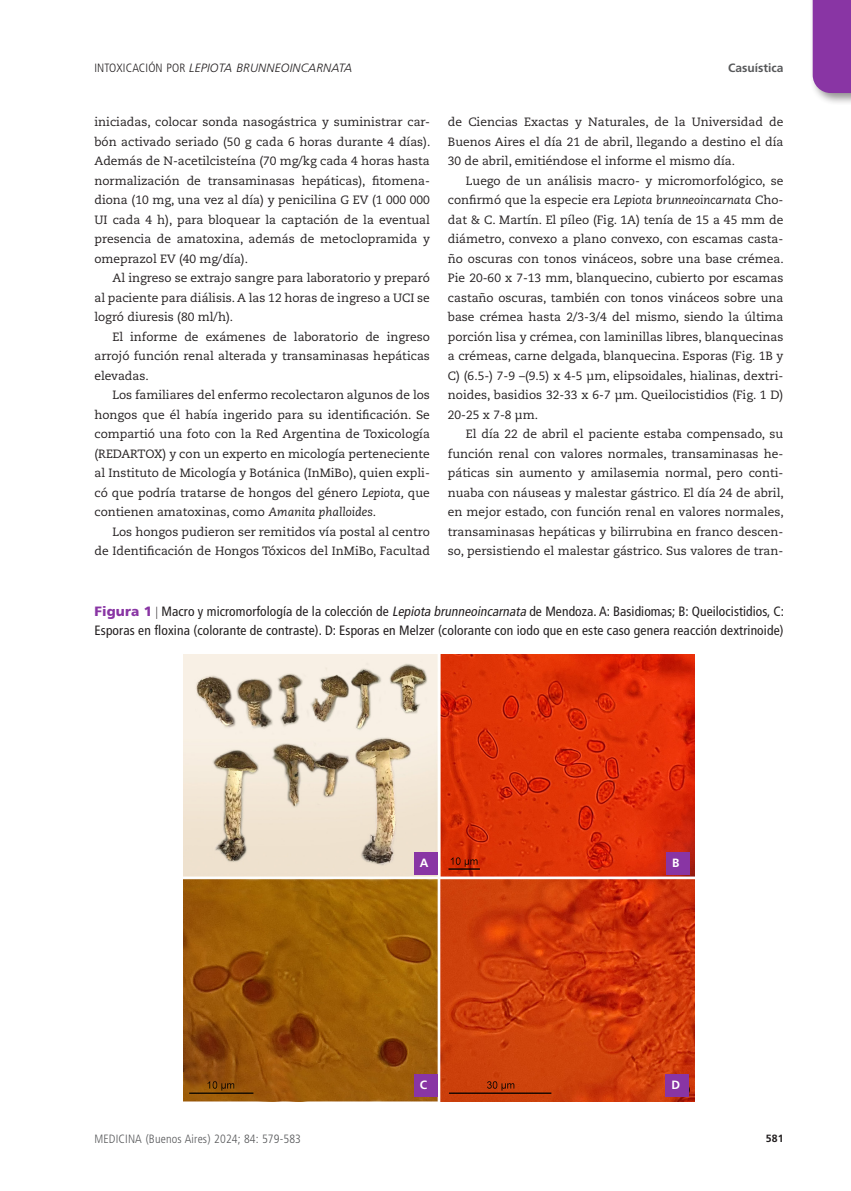
<style>
.page{position:relative;width:851px;height:1191px;background:#fff}
.page>*{position:absolute;margin:0;border:0;box-sizing:border-box;transform-origin:0 0}
.epigrafe{font:condensed 13.5px/19.5px "Frutiger LT Std";letter-spacing:.01em;color:#231f20}
.texto2{font:12px/19.5px "Caecilia LT Std";color:#231f20;text-align:justify}
.t1{font:italic 300 12px "Frutiger LT Std";letter-spacing:.015em;color:#231f20}
.t2{font:300 condensed 12px "Frutiger LT Std";letter-spacing:.01em;color:#57585a}
.t3{font:700 12px "Frutiger LT Std";color:#57585a}
.subtit-texto{font:700 12px "Frutiger LT Std";color:#fff}
.t4{font:700 10.5px "Frutiger LT Std";color:#231f20}
.s1{font-style:normal;font-stretch:condensed}
.s2{font-style:italic}
.s3{font-weight:900;font-stretch:normal;color:#8935a4}
</style>
<div class="page">
<div style="left:808px;top:0;width:42px;height:105px;background:#231f20;opacity:.5"></div>
<div style="left:812px;top:0;width:38px;height:93px;background:#8935a4"></div>
<img style="left:184px;top:654px;width:510px;height:447px">
<div style="left:413px;top:852px;width:24px;height:22px;background:#8935a4"></div>
<div style="left:665px;top:852px;width:24px;height:22px;background:#8935a4"></div>
<div style="left:413px;top:1074px;width:24px;height:22px;background:#8935a4"></div>
<div style="left:665px;top:1074px;width:23px;height:22px;background:#8935a4"></div>
<p class="t1" style="left:94px;top:61px;width:259px"><span class="s1">INTOXICACIÓN POR</span> LEPIOTA BRUNNEOINCARNATA</p>
<p class="t3" style="left:727px;top:61px;width:57px">Casuística</p>
<p class="texto2" style="left:94px;top:112px;width:337px">iniciadas, colocar sonda nasogástrica y suministrar car&shy;bón activado seriado (50 g cada 6 horas durante 4 días).<br>Además de N-acetilcisteína (70 mg/kg cada 4 horas hasta normalización de transaminasas hepáticas), fitomena&shy;diona (10 mg, una vez al día) y penicilina G EV (1 000 000<br>UI cada 4 h), para bloquear la captación de la eventual presencia de amatoxina, además de metoclopramida y omeprazol EV (40 mg/día).</p>
<p class="texto2" style="left:94px;top:268px;width:337px;text-indent:18px">Al ingreso se extrajo sangre para laboratorio y preparó al paciente para diálisis. A las 12 horas de ingreso a UCI se logró diuresis (80 ml/h).</p>
<p class="texto2" style="left:94px;top:327px;width:337px;text-indent:18px">El informe de exámenes de laboratorio de ingreso arrojó función renal alterada y transaminasas hepáticas elevadas.</p>
<p class="texto2" style="left:94px;top:385px;width:337px;text-indent:18px">Los familiares del enfermo recolectaron algunos de los hongos que él había ingerido para su identificación. Se compartió una foto con la Red Argentina de Toxicología (REDARTOX) y con un experto en micología perteneciente al Instituto de Micología y Botánica (InMiBo), quien expli&shy;có que podría tratarse de hongos del género <span class="s2">Lepiota,</span> que contienen amatoxinas, como <span class="s2">Amanita phalloides</span>.</p>
<p class="texto2" style="left:94px;top:522px;width:337px;text-align:right">Los hongos pudieron ser remitidos vía postal al centro<br>de Identificación de Hongos Tóxicos del InMiBo, Facultad</p>
<p class="texto2" style="left:448px;top:112px;width:337px">de Ciencias Exactas y Naturales, de la Universidad de Buenos Aires el día 21 de abril, llegando a destino el día 30 de abril, emitiéndose el informe el mismo día.</p>
<p class="texto2" style="left:448px;top:171px;width:337px;text-indent:18px">Luego de un análisis macro- y micromorfológico, se confirmó que la especie era <span class="s2">Lepiota brunneoincarnata</span> Cho&shy;dat &amp; C. Martín. El píleo (Fig. 1A) tenía de 15 a 45 mm de diámetro, convexo a plano convexo, con escamas casta&shy;ño oscuras con tonos vináceos, sobre una base crémea.<br>Pie 20-60 x 7-13 mm, blanquecino, cubierto por escamas castaño oscuras, también con tonos vináceos sobre una base crémea hasta 2/3-3/4 del mismo, siendo la última porción lisa y crémea, con laminillas libres, blanquecinas a crémeas, carne delgada, blanquecina. Esporas (Fig. 1B y C) (6.5-) 7-9 –(9.5) x 4-5 µm, elipsoidales, hialinas, dextri&shy;noides, basidios 32-33 x 6-7 µm. Queilocistidios (Fig. 1 D)<br>20-25 x 7-8 µm.</p>
<p class="texto2" style="left:448px;top:424px;width:337px;text-indent:18px">El día 22 de abril el paciente estaba compensado, su función renal con valores normales, transaminasas he&shy;páticas sin aumento y amilasemia normal, pero conti&shy;nuaba con náuseas y malestar gástrico. El día 24 de abril, en mejor estado, con función renal en valores normales, transaminasas hepáticas y bilirrubina en franco descen&shy;so, persistiendo el malestar gástrico. Sus valores de tran-</p>
<p class="epigrafe" style="left:94px;top:601px;width:690px"><span class="s3">Figura 1</span> Macro y micromorfología de la colección de <span class="s2">Lepiota brunneoincarnata</span> de Mendoza. A: Basidiomas; B: Queilocistidios, C:<br>Esporas en floxina (colorante de contraste). D: Esporas en Melzer (colorante con iodo que en este caso genera reacción dextrinoide)</p>
<p class="subtit-texto" style="left:420px;top:855px;width:10px">A</p>
<p class="subtit-texto" style="left:672px;top:855px;width:9px">B</p>
<p class="subtit-texto" style="left:420px;top:1077px;width:9px">C</p>
<p class="subtit-texto" style="left:671px;top:1077px;width:10px">D</p>
<p class="t2" style="left:94px;top:1132px;width:208px">MEDICINA (Buenos Aires) 2024; 84: 579-583</p>
<p class="t4" style="left:765px;top:1132px;width:19px">581</p>
</div>
